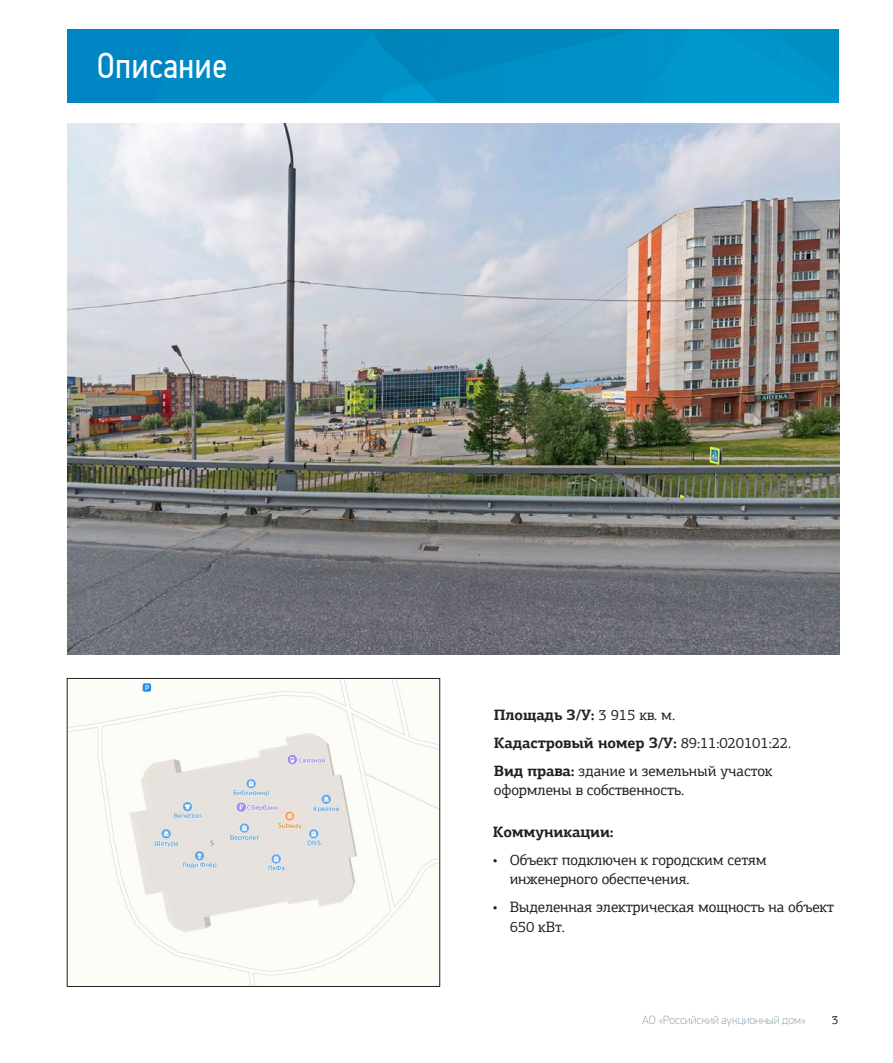
<style>
.page{position:relative;width:893px;height:1063px;background:#fff}
.page>*{position:absolute;margin:0;border:0;box-sizing:border-box;transform-origin:0 0}
.t1{font:36px "PF Din Text Cond Pro";letter-spacing:.01em;color:#fff}
.Sidebar_Right_Text{font:15px/19.5px "PF Agora Slab Pro";letter-spacing:-.01em;color:#231f20}
.Sidebar_Right_Text-2{font:700 15px "PF Agora Slab Pro";letter-spacing:-.01em;color:#231f20}
.t2{font:100 12px "PF Din Display Pro";color:#8ca1af}
.t3{font:12px "PF Agora Slab Pro";color:#231f20}
.s1{font-weight:400}
.s2{font-weight:700}
</style>
<div class="page">
<img style="left:67px;top:30px;width:772px;height:72px">
<img style="left:68px;top:123px;width:771px;height:532px">
<img style="left:69px;top:680px;width:369px;height:305px">
<div style="left:67px;top:678px;width:373px;height:309px;border:1px solid #231f20"></div>
<p class="t1" style="left:97px;top:44px;width:131px">Описание</p>
<p class="Sidebar_Right_Text-2" style="left:494px;top:705px;width:183px">Площадь З/У: <span class="s1">3 915 кв. м.</span></p>
<p class="Sidebar_Right_Text-2" style="left:494px;top:733px;width:299px">Кадастровый номер З/У: <span class="s1">89:11:020101:22.</span></p>
<p class="Sidebar_Right_Text" style="left:494px;top:761px;width:280px"><span class="s2">Вид права:</span> здание и земельный участок оформлены в собственность.</p>
<p class="Sidebar_Right_Text-2" style="left:493px;top:822px;width:122px">Коммуникации:</p>
<p class="Sidebar_Right_Text" style="left:510px;top:850px;width:259px;text-indent:-17px">• Объект подключен к городским сетям инженерного обеспечения.</p>
<p class="Sidebar_Right_Text" style="left:510px;top:897px;width:326px;text-indent:-17px">• Выделенная электрическая мощность на объект<br>650 кВт.</p>
<p class="t2" style="left:642px;top:1013px;width:165px">АО «Российский аукционный дом»</p>
<p class="t3" style="left:832px;top:1013px;width:8px">3</p>
</div>
